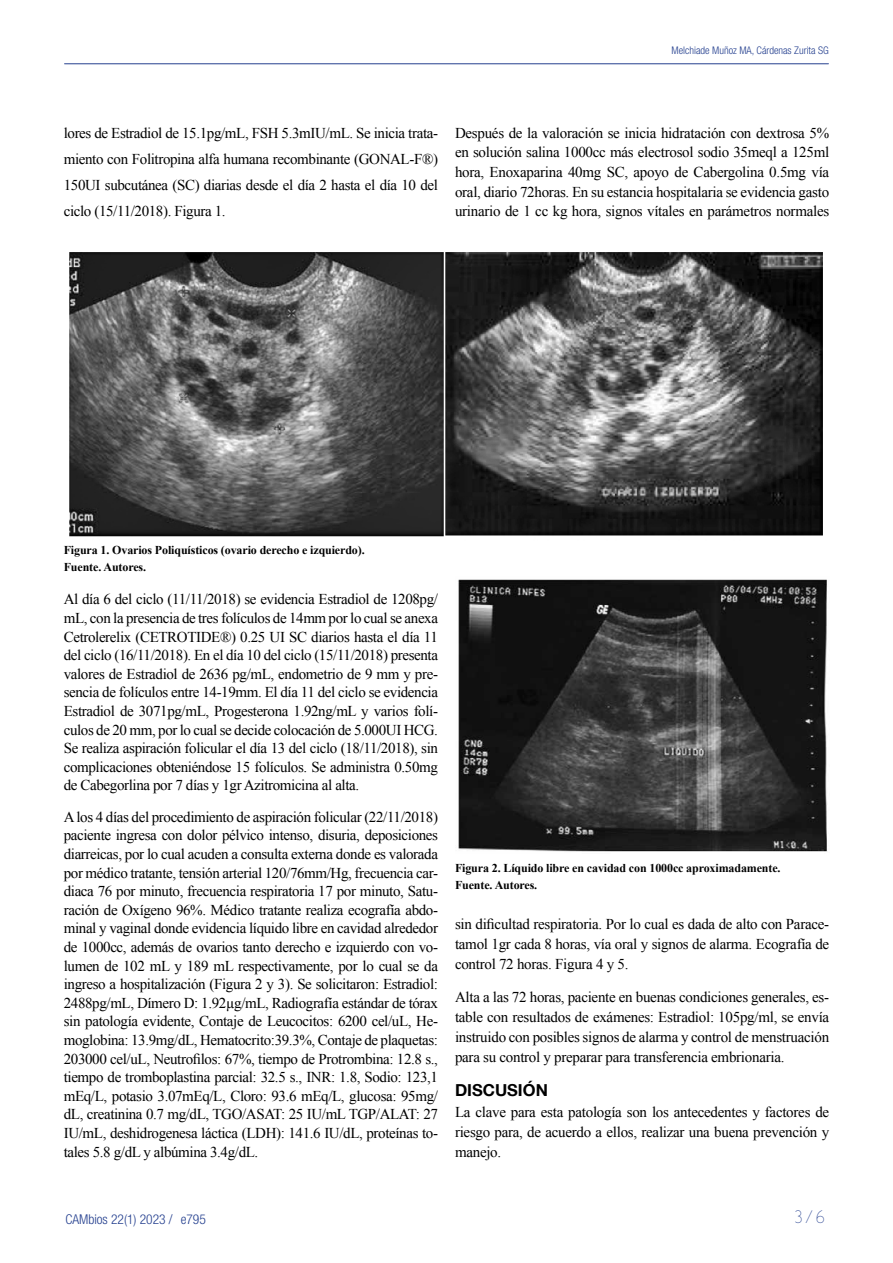
<style>
.page{position:relative;width:893px;height:1263px;background:#fff}
.page>*{position:absolute;margin:0;border:0;box-sizing:border-box;transform-origin:0 0}
.t1{font:300 18px "Dolce Vita";color:#25408f}
.t2{font:700 16.5px "Helvetica Neue LT Com";color:#000}
.t3{font:15px/18.6px "Times New Roman";letter-spacing:-.02em;color:#000;text-align:justify}
.t4{font:300 condensed 13.5px "Helvetica Neue LT Com";color:#25408f}
.t5{font:700 12px/17.2px "Times New Roman";letter-spacing:-.01em;color:#000}
.t6{font:300 condensed 10.5px "Helvetica Neue LT Com";color:#25408f}
</style>
<div class="page">
<hr style="left:65px;top:63px;width:763px;height:1px;background:#25408f">
<img style="left:69px;top:252px;width:754px;height:285px">
<img style="left:458px;top:579px;width:369px;height:273px">
<p class="t6" style="left:672px;top:44px;width:159px">Melchiade Muñoz MA, Cárdenas Zurita SG</p>
<p class="t3" style="left:64px;top:120px;width:376px;line-height:26px">lores de Estradiol de 15.1pg/mL, FSH 5.3mIU/mL. Se inicia trata&shy;miento con Folitropina alfa humana recombinante (GONAL-F®)<br>150UI subcutánea (SC) diarias desde el día 2 hasta el día 10 del ciclo (15/11/2018). Figura 1.</p>
<p class="t3" style="left:455px;top:123px;width:376px;line-height:19.5px">Después de la valoración se inicia hidratación con dextrosa 5% en solución salina 1000cc más electrosol sodio 35meql a 125ml hora, Enoxaparina 40mg SC, apoyo de Cabergolina 0.5mg vía oral, diario 72horas. En su estancia hospitalaria se evidencia gasto urinario de 1 cc kg hora, signos vítales en parámetros normales</p>
<p class="t5" style="left:64px;top:541px;width:302px">Figura 1. Ovarios Poliquísticos (ovario derecho e izquierdo).<br>Fuente. Autores.</p>
<p class="t3" style="left:64px;top:590px;width:376px">Al día 6 del ciclo (11/11/2018) se evidencia Estradiol de 1208pg/ mL, con la presencia de tres folículos de 14mm por lo cual se anexa Cetrolerelix (CETROTIDE®) 0.25 UI SC diarios hasta el día 11 del ciclo (16/11/2018). En el día 10 del ciclo (15/11/2018) presenta valores de Estradiol de 2636 pg/mL, endometrio de 9 mm y pre&shy;sencia de folículos entre 14-19mm. El día 11 del ciclo se evidencia Estradiol de 3071pg/mL, Progesterona 1.92ng/mL y varios folí&shy;culos de 20 mm, por lo cual se decide colocación de 5.000UI HCG.<br>Se realiza aspiración folicular el día 13 del ciclo (18/11/2018), sin complicaciones obteniéndose 15 folículos. Se administra 0.50mg de Cabegorlina por 7 días y 1gr Azitromicina al alta.</p>
<p class="t3" style="left:64px;top:807px;width:376px">A los 4 días del procedimiento de aspiración folicular (22/11/2018) paciente ingresa con dolor pélvico intenso, disuria, deposiciones diarreicas, por lo cual acuden a consulta externa donde es valorada por médico tratante, tensión arterial 120/76mm/Hg, frecuencia car&shy;diaca 76 por minuto, frecuencia respiratoria 17 por minuto, Satu&shy;ración de Oxígeno 96%. Médico tratante realiza ecografía abdo&shy;minal y vaginal donde evidencia líquido libre en cavidad alrededor de 1000cc, además de ovarios tanto derecho e izquierdo con vo&shy;lumen de 102 mL y 189 mL respectivamente, por lo cual se da ingreso a hospitalización (Figura 2 y 3). Se solicitaron: Estradiol:<br>2488pg/mL, Dímero D: 1.92µg/mL, Radiografía estándar de tórax sin patología evidente, Contaje de Leucocitos: 6200 cel/uL, He&shy;moglobina: 13.9mg/dL, Hematocrito:39.3%, Contaje de plaquetas:<br>203000 cel/uL, Neutrofilos: 67%, tiempo de Protrombina: 12.8 s., tiempo de tromboplastina parcial: 32.5 s., INR: 1.8, Sodio: 123,1 mEq/L, potasio 3.07mEq/L, Cloro: 93.6 mEq/L, glucosa: 95mg/ dL, creatinina 0.7 mg/dL, TGO/ASAT: 25 IU/mL TGP/ALAT: 27<br>IU/mL, deshidrogenesa láctica (LDH): 141.6 IU/dL, proteínas to&shy;tales 5.8 g/dL y albúmina 3.4g/dL.</p>
<p class="t5" style="left:455px;top:859px;width:327px">Figura 2. Líquido libre en cavidad con 1000cc aproximadamente.<br>Fuente. Autores.</p>
<p class="t3" style="left:455px;top:913px;width:376px;line-height:20.1px">sin dificultad respiratoria. Por lo cual es dada de alto con Parace&shy;tamol 1gr cada 8 horas, vía oral y signos de alarma. Ecografía de control 72 horas. Figura 4 y 5.</p>
<p class="t3" style="left:455px;top:986px;width:376px;line-height:20.1px">Alta a las 72 horas, paciente en buenas condiciones generales, es&shy;table con resultados de exámenes: Estradiol: 105pg/ml, se envía instruido con posibles signos de alarma y control de menstruación para su control y preparar para transferencia embrionaria.</p>
<p class="t2" style="left:455px;top:1080px;width:94px">DISCUSIÓN</p>
<p class="t3" style="left:455px;top:1101px;width:376px;line-height:20.1px">La clave para esta patología son los antecedentes y factores de riesgo para, de acuerdo a ellos, realizar una buena prevención y manejo.</p>
<p class="t4" style="left:65px;top:1211px;width:109px">CAMbios 22(1) 2023 /</p>
<p class="t4" style="left:181px;top:1211px;width:27px">e795</p>
<p class="t1" style="left:795px;top:1208px;width:31px">3 / 6</p>
</div>
